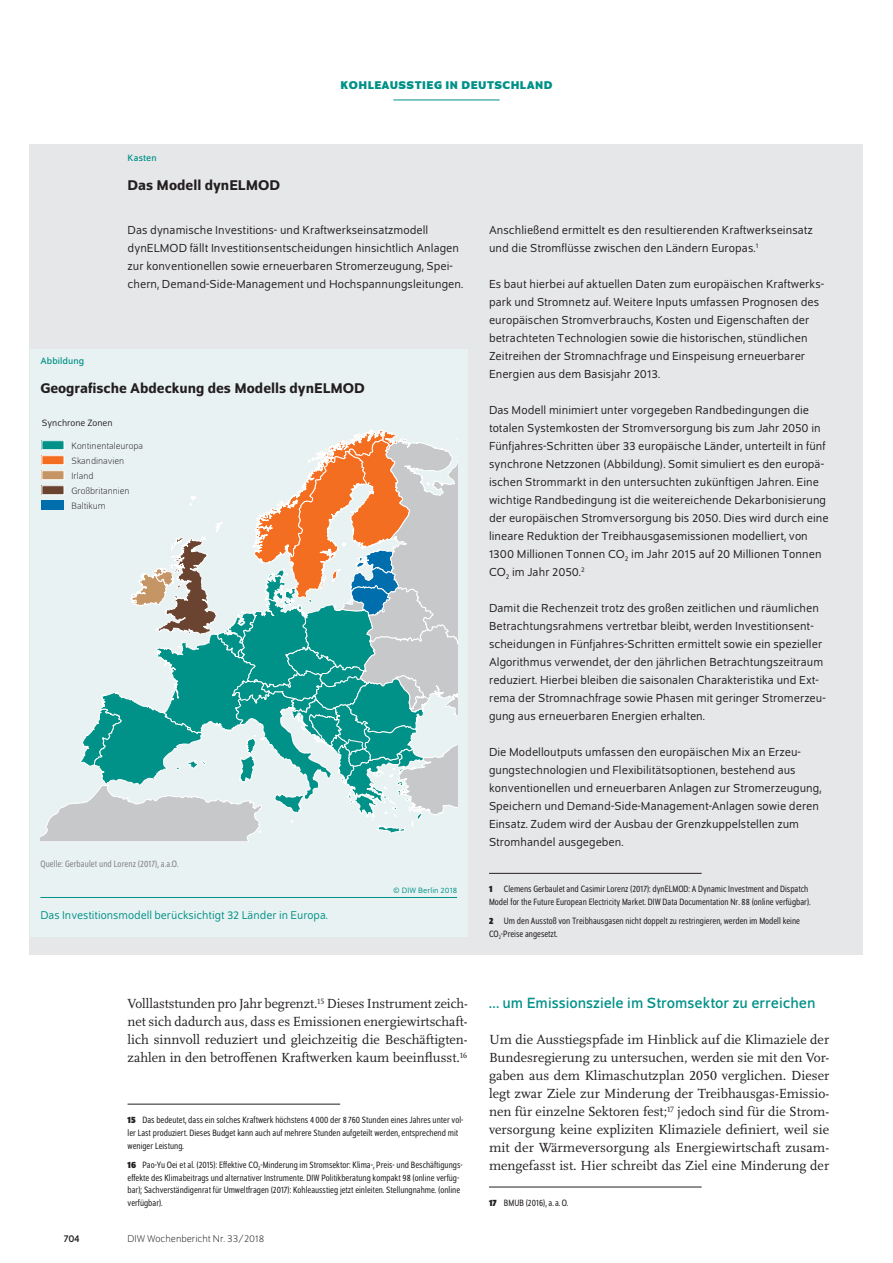
<style>
.page{position:relative;width:893px;height:1263px;background:#fff}
.page>*{position:absolute;margin:0;border:0;box-sizing:border-box;transform-origin:0 0}
.t1{font:15.75px "Schumpeter";color:#009188}
.t2{font:500 15px "Schumpeter";color:#231f20}
.t3{font:13.8px/18px "Scala Pro";color:#231f20;text-align:justify}
.t4{font:12.3px/18px "Schumpeter Blond";letter-spacing:.005em;color:#231f20}
.t5{font:12px "Schumpeter Blond";color:#009188}
.t6{font:700 12px "Schumpeter";color:#009188}
.t7{font:300 10.5px "Schumpeter";color:#231f20}
.t8{font:10.5px "Schumpeter";color:#231f20}
.t9{font:semi-condensed 9.75px/12.8px "Schumpeter Blond";color:#231f20}
.t10{font:300 9.75px/15px "Schumpeter";color:#231f20}
.t11{font:semi-condensed 9.75px "Schumpeter Blond";letter-spacing:.01em;color:#808285}
.t12{font:9.75px "Schumpeter";letter-spacing:.01em;color:#009188}
.t13{font:9.75px "Schumpeter Blond";color:#231f20}
.t14{font:8.25px "Schumpeter Blond";letter-spacing:.01em;color:#009188}
.s1{font-family:"Schumpeter";font-weight:700}
</style>
<div class="page">
<hr style="left:393px;top:100px;width:107px;height:1px;background:#009188">
<hr style="left:128px;top:1104px;width:212px;height:1px;background:#231f20">
<hr style="left:489px;top:1186px;width:213px;height:1px;background:#231f20">
<div style="left:30px;top:144px;width:833px;height:810px;background:#e6e7e9"></div>
<hr style="left:489px;top:873px;width:213px;height:1px;background:#231f20">
<div style="left:30px;top:349px;width:438px;height:587px;background:#e9f2f2"></div>
<svg style="left:40px;top:430px;width:417px;height:412px"></svg>
<div style="left:42px;top:441px;width:22px;height:9px;background:#009188"></div>
<div style="left:42px;top:440px;width:22px;height:10px;border:1px solid #fff"></div>
<div style="left:42px;top:456px;width:22px;height:9px;background:#f36e21"></div>
<div style="left:42px;top:455px;width:22px;height:10px;border:1px solid #fff"></div>
<div style="left:42px;top:471px;width:22px;height:9px;background:#c59565"></div>
<div style="left:42px;top:470px;width:22px;height:10px;border:1px solid #fff"></div>
<div style="left:42px;top:486px;width:22px;height:9px;background:#6a4430"></div>
<div style="left:42px;top:485px;width:22px;height:10px;border:1px solid #fff"></div>
<div style="left:42px;top:501px;width:22px;height:9px;background:#006dad"></div>
<hr style="left:40px;top:897px;width:417px;height:1px;background:#009188">
<p class="t6" style="left:340px;top:79px;width:18px">KOHLEAUSSTIEG</p>
<p class="t6" style="left:445px;top:79px;width:35px">IN DEUTSCHLAND</p>
<p class="t12" style="left:128px;top:154px;width:31px">Kasten</p>
<p class="t2" style="left:128px;top:177px;width:154px">Das Modell dynELMOD</p>
<p class="t4" style="left:128px;top:221px;width:337px">Das dynamische Investitions- und Kraftwerkseinsatzmodell dynELMOD fällt Investitionsentscheidungen hinsichtlich Anlagen zur konventionellen sowie erneuerbaren Stromerzeugung, Spei&shy;chern, Demand-Side-Management und Hochspannungsleitungen.</p>
<p class="t4" style="left:489px;top:221px;width:325px">Anschließend ermittelt es den resultierenden Kraftwerkseinsatz und die Stromflüsse zwischen den Ländern Europas.<sup>1</sup></p>
<p class="t4" style="left:489px;top:275px;width:337px">Es baut hierbei auf aktuellen Daten zum europäischen Kraftwerks&shy;park und Stromnetz auf. Weitere Inputs umfassen Prognosen des europäischen Stromverbrauchs, Kosten und Eigenschaften der betrachteten Technologien sowie die historischen, stündlichen Zeitreihen der Stromnachfrage und Einspeisung erneuerbarer Energien aus dem Basisjahr 2013.</p>
<p class="t4" style="left:489px;top:401px;width:341px">Das Modell minimiert unter vorgegeben Randbedingungen die totalen Systemkosten der Stromversorgung bis zum Jahr 2050 in Fünfjahres-Schritten über 33 europäische Länder, unterteilt in fünf synchrone Netzzonen (Abbildung). Somit simuliert es den europä&shy;ischen Strommarkt in den untersuchten zukünftigen Jahren. Eine wichtige Randbedingung ist die weitereichende Dekarbonisierung der europäischen Stromversorgung bis 2050. Dies wird durch eine lineare Reduktion der Treibhausgasemissionen modelliert, von 1300 Millionen Tonnen CO<sub>2</sub> im Jahr 2015 auf 20 Millionen Tonnen CO<sub>2</sub> im Jahr 2050.<sup>2</sup></p>
<p class="t4" style="left:489px;top:599px;width:338px">Damit die Rechenzeit trotz des großen zeitlichen und räumlichen Betrachtungsrahmens vertretbar bleibt, werden Investitionsent&shy;scheidungen in Fünfjahres-Schritten ermittelt sowie ein spezieller Algorithmus verwendet, der den jährlichen Betrachtungszeitraum reduziert. Hierbei bleiben die saisonalen Charakteristika und Ext&shy;rema der Stromnachfrage sowie Phasen mit geringer Stromerzeu&shy;gung aus erneuerbaren Energien erhalten.</p>
<p class="t4" style="left:489px;top:743px;width:334px">Die Modelloutputs umfassen den europäischen Mix an Erzeu&shy;gungstechnologien und Flexibilitätsoptionen, bestehend aus konventionellen und erneuerbaren Anlagen zur Stromerzeugung, Speichern und Demand-Side-Management-Anlagen sowie deren Einsatz. Zudem wird der Ausbau der Grenzkuppelstellen zum Stromhandel ausgegeben.</p>
<p class="t9" style="left:489px;top:883px;width:323px"><span class="s1">1</span> Clemens Gerbaulet and Casimir Lorenz (2017): dynELMOD: A Dynamic Investment and Dispatch<br>Model for the Future European Electricity Market. DIW Data Documentation Nr. 88 (online verfügbar).</p>
<p class="t9" style="left:489px;top:915px;width:313px"><span class="s1">2</span> Um den Ausstoß von Treibhausgasen nicht doppelt zu restringieren, werden im Modell keine<br>CO<sub>2</sub>-Preise angesetzt.</p>
<p class="t12" style="left:40px;top:356px;width:45px">Abbildung</p>
<p class="t2" style="left:40px;top:380px;width:326px">Geografische Abdeckung des Modells dynELMOD</p>
<p class="t13" style="left:42px;top:418px;width:72px">Synchrone Zonen</p>
<p class="t10" style="left:72px;top:453px;width:60px">Skandinavien<br>Irland<br>Großbritannien<br>Baltikum</p>
<p class="t10" style="left:72px;top:438px;width:73px">Kontinentaleuropa</p>
<p class="t11" style="left:40px;top:859px;width:140px">Quelle: Gerbaulet und Lorenz (2017), a.a.O.</p>
<p class="t14" style="left:393px;top:886px;width:65px">© DIW Berlin 2018</p>
<p class="t5" style="left:40px;top:909px;width:289px">Das Investitionsmodell berücksichtigt 32 Länder in Europa.</p>
<p class="t3" style="left:128px;top:994px;width:342px">Volllaststunden pro Jahr begrenzt.<sup>15</sup> Dieses Instrument zeich&shy;net sich dadurch aus, dass es Emissionen energiewirtschaft&shy;lich sinnvoll reduziert und gleichzeitig die Beschäftigten&shy;zahlen in den betroffenen Kraftwerken kaum beeinflusst.<sup>16</sup></p>
<p class="t9" style="left:128px;top:1114px;width:337px"><span class="s1">15</span> Das bedeutet, dass ein solches Kraftwerk höchstens 4 000 der 8 760 Stunden eines Jahres unter vol&shy;ler Last produziert. Dieses Budget kann auch auf mehrere Stunden aufgeteilt werden, entsprechend mit weniger Leistung.</p>
<p class="t9" style="left:128px;top:1159px;width:337px"><span class="s1">16</span> Pao-Yu Oei et al. (2015): Effektive CO<sub>2</sub>-Minderung im Stromsektor: Klima-, Preis- und Beschäftigungs&shy;effekte des Klimabeitrags und alternativer Instrumente. DIW Politikberatung kompakt 98 (online verfüg&shy;bar); Sachverständigenrat für Umweltfragen (2017): Kohleausstieg jetzt einleiten. Stellungnahme. (online verfügbar).</p>
<p class="t8" style="left:64px;top:1233px;width:17px">704</p>
<p class="t7" style="left:128px;top:1234px;width:138px">DIW Wochenbericht Nr. 33/2018</p>
<p class="t1" style="left:489px;top:995px;width:328px">… um Emissionsziele im Stromsektor zu erreichen</p>
<p class="t3" style="left:489px;top:1030px;width:342px">Um die Ausstiegspfade im Hinblick auf die Klimaziele der Bundesregierung zu untersuchen, werden sie mit den Vor&shy;gaben aus dem Klimaschutzplan 2050 verglichen. Dieser legt zwar Ziele zur Minderung der Treibhausgas-Emissio&shy;nen für einzelne Sektoren fest;<sup>17</sup> jedoch sind für die Strom&shy;versorgung keine expliziten Klimaziele definiert, weil sie mit der Wärmeversorgung als Energiewirtschaft zusam&shy;mengefasst ist. Hier schreibt das Ziel eine Minderung der</p>
<p class="t9" style="left:489px;top:1197px;width:81px"><span class="s1">17</span> BMUB (2016), a.a.O.</p>
</div>
